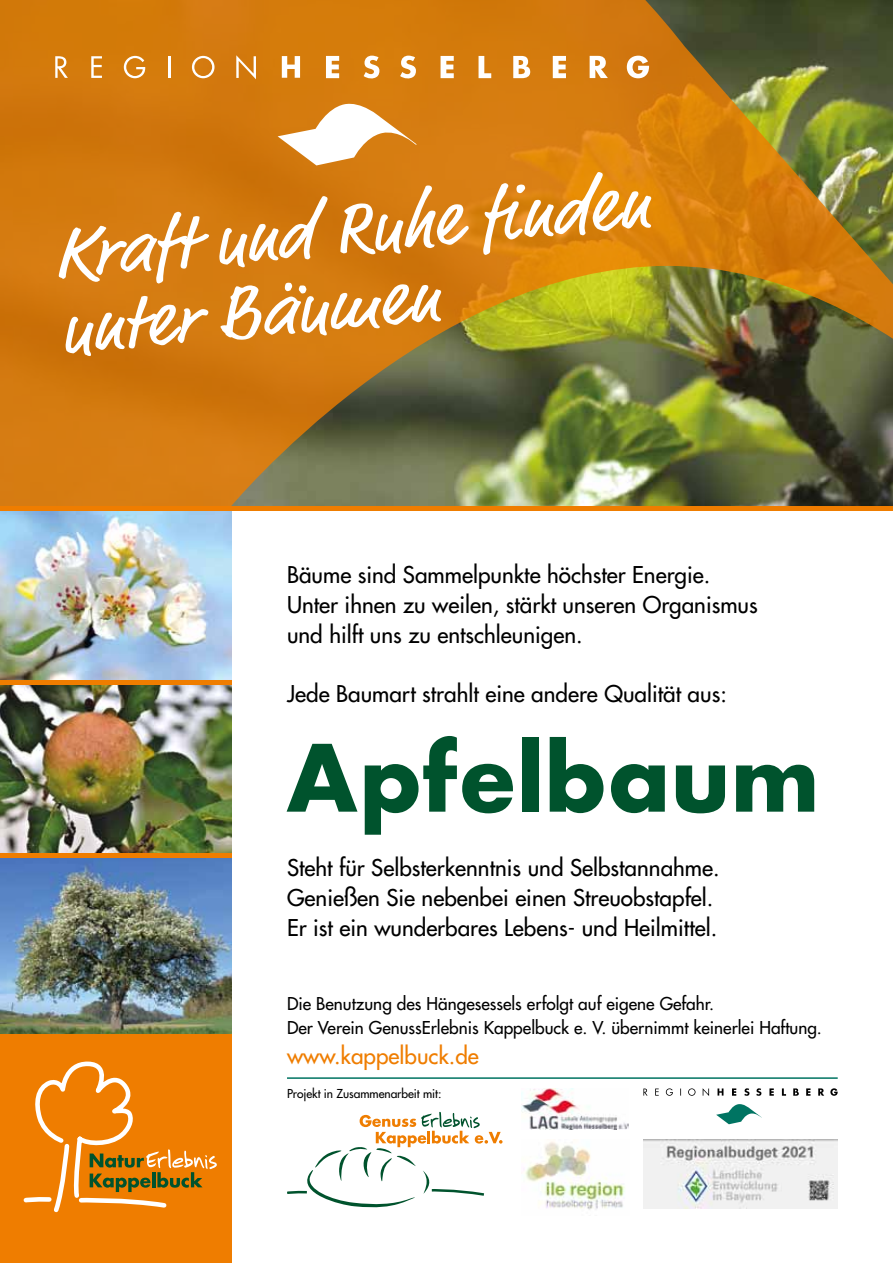
<style>
.page{position:relative;width:893px;height:1263px;background:#fff}
.page>*{position:absolute;margin:0;border:0;box-sizing:border-box;transform-origin:0 0}
.t1{font:700 90px "Futura";color:#00532d}
.t2{font:75px/75px "Market";color:#fff}
.t3{font:22.5px/30px "Futura";color:#000}
.t4{font:22.5px "Futura";color:#ef7d00}
.t5{font:17.25px/24px "Futura";color:#000}
.t6{font:12px "Futura";letter-spacing:-.005em;color:#000}
</style>
<div class="page">
<div style="left:0;top:508px;width:231px;height:755px;background:#ef7d00"></div>
<img style="left:0;top:517px;width:231px;height:517px">
<img style="left:0;top:0;width:893px;height:517px">
<svg style="left:553px;top:56px;width:13px;height:22px"></svg>
<svg style="left:192px;top:56px;width:23px;height:22px"></svg>
<svg style="left:513px;top:56px;width:17px;height:22px"></svg>
<svg style="left:124px;top:56px;width:21px;height:22px"></svg>
<hr style="left:168px;top:56px;width:2px;height:22px;background:#fff">
<svg style="left:400px;top:56px;width:16px;height:24px"></svg>
<svg style="left:441px;top:56px;width:13px;height:22px"></svg>
<svg style="left:479px;top:56px;width:12px;height:22px"></svg>
<svg style="left:627px;top:56px;width:22px;height:22px"></svg>
<svg style="left:282px;top:56px;width:18px;height:22px"></svg>
<svg style="left:364px;top:56px;width:15px;height:24px"></svg>
<svg style="left:326px;top:56px;width:13px;height:22px"></svg>
<svg style="left:55px;top:56px;width:13px;height:22px"></svg>
<svg style="left:590px;top:56px;width:18px;height:22px"></svg>
<svg style="left:236px;top:55px;width:20px;height:24px"></svg>
<svg style="left:91px;top:56px;width:11px;height:22px"></svg>
<svg style="left:278px;top:101px;width:139px;height:64px"></svg>
<hr style="left:0;top:506px;width:893px;height:4px;background:#ef7d00">
<hr style="left:0;top:680px;width:231px;height:4px;background:#ef7d00">
<hr style="left:0;top:854px;width:231px;height:4px;background:#ef7d00">
<img style="left:643px;top:1139px;width:195px;height:69px">
<img style="left:523px;top:1141px;width:102px;height:69px">
<img style="left:522px;top:1088px;width:106px;height:41px">
<svg style="left:643px;top:1088px;width:195px;height:8px"></svg>
<svg style="left:716px;top:1104px;width:46px;height:20px"></svg>
<hr style="left:287px;top:1077px;width:551px;height:2px;background:#007462">
<svg style="left:287px;top:1112px;width:216px;height:96px"></svg>
<svg style="left:23px;top:1061px;width:194px;height:152px"></svg>
<h2 class="t2" style="left:51px;top:223px;width:599px;rotate:-5deg">Kraft und Ruhe finden unter Bäumen</h2>
<p class="t3" style="left:287px;top:560px;width:472px">Bäume sind Sammelpunkte höchster Energie.<br>Unter ihnen zu weilen, stärkt unseren Organismus und hilft uns zu entschleunigen.</p>
<p class="t3" style="left:287px;top:678px;width:441px">Jede Baumart strahlt eine andere Qualität aus:</p>
<h1 class="t1" style="left:286px;top:713px;width:535px">Apfelbaum</h1>
<p class="t3" style="left:287px;top:852px;width:434px">Steht für Selbsterkenntnis und Selbstannahme.<br>Genießen Sie nebenbei einen Streuobstapfel.<br>Er ist ein wunderbares Lebens- und Heilmittel.</p>
<p class="t5" style="left:287px;top:991px;width:536px">Die Benutzung des Hängesessels erfolgt auf eigene Gefahr.<br>Der Verein GenussErlebnis Kappelbuck e. V. übernimmt keinerlei Haftung.</p>
<p class="t4" style="left:287px;top:1041px;width:193px">www.kappelbuck.de</p>
<p class="t6" style="left:287px;top:1085px;width:156px">Projekt in Zusammenarbeit mit:</p>
</div>
